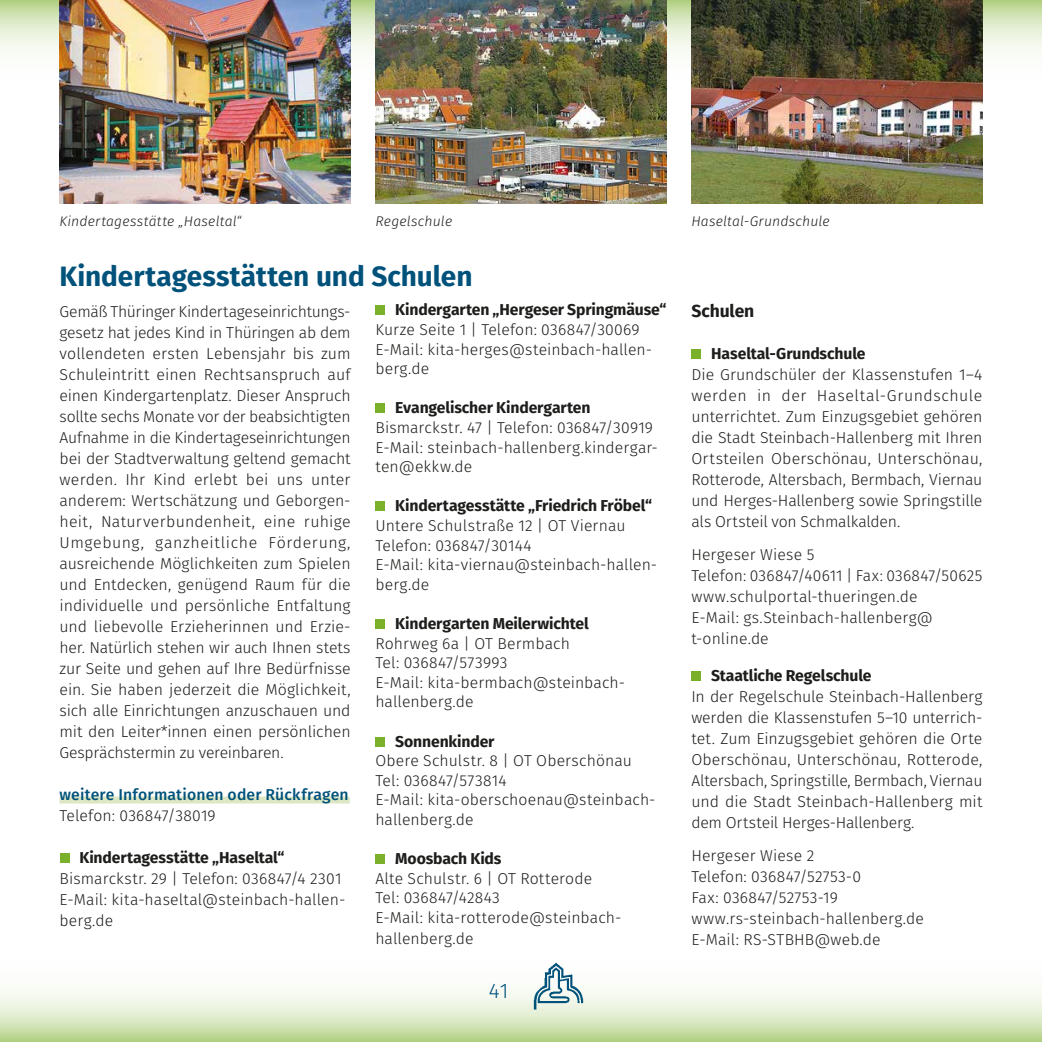
<style>
.page{position:relative;width:1042px;height:1042px;background:#fff}
.page>*{position:absolute;margin:0;border:0;box-sizing:border-box;transform-origin:0 0}
.t1{font:700 28px "Fira Sans";color:#00527b}
.t2{font:300 21px "Fira Sans";color:#00527b}
.t3{font:700 17.5px "Fira Sans";letter-spacing:-.005em;color:#1d1d1b}
.t4{font:300 15.75px/21px "Fira Sans";letter-spacing:.005em;color:#1d1d1b}
.t5{font:700 15.75px "Fira Sans";letter-spacing:-.01em;color:#1d1d1b}
.t6{font:500 15.75px "Fira Sans";letter-spacing:.01em;color:#00527b}
.t7{font:italic 300 14px "Fira Sans";letter-spacing:.01em;color:#1d1d1b}
</style>
<div class="page">
<svg style="left:0;top:989px;width:1042px;height:53px"></svg>
<svg style="left:0;top:0;width:1042px;height:103px"></svg>
<img style="left:533px;top:962px;width:50px;height:47px">
<div style="left:60px;top:796px;width:290px;height:7px;background:#dde7c4"></div>
<div style="left:60px;top:853px;width:9px;height:10px;background:#7bb02a"></div>
<div style="left:375px;top:305px;width:10px;height:10px;background:#7bb02a"></div>
<div style="left:375px;top:403px;width:10px;height:10px;background:#7bb02a"></div>
<div style="left:375px;top:501px;width:10px;height:10px;background:#7bb02a"></div>
<div style="left:375px;top:619px;width:10px;height:10px;background:#7bb02a"></div>
<div style="left:375px;top:737px;width:10px;height:9px;background:#7bb02a"></div>
<div style="left:375px;top:854px;width:10px;height:10px;background:#7bb02a"></div>
<div style="left:691px;top:349px;width:10px;height:10px;background:#7bb02a"></div>
<div style="left:691px;top:671px;width:10px;height:10px;background:#7bb02a"></div>
<img style="left:60px;top:0;width:291px;height:203px">
<img style="left:375px;top:0;width:291px;height:203px">
<img style="left:691px;top:0;width:291px;height:203px">
<p class="t7" style="left:60px;top:212px;width:184px">Kindertagesstätte „Haseltal“</p>
<p class="t7" style="left:375px;top:212px;width:78px">Regelschule</p>
<p class="t7" style="left:691px;top:212px;width:140px">Haseltal-Grundschule</p>
<h1 class="t1" style="left:60px;top:252px;width:414px">Kindertagesstätten und Schulen</h1>
<p class="t4" style="left:60px;top:301px;width:293px;text-align:justify">Gemäß Thüringer Kindertageseinrichtungs&shy;gesetz hat jedes Kind in Thüringen ab dem vollendeten ersten Lebensjahr bis zum Schuleintritt einen Rechtsanspruch auf einen Kindergartenplatz. Dieser Anspruch sollte sechs Monate vor der beabsichtigten Aufnahme in die Kindertageseinrichtungen bei der Stadtverwaltung geltend gemacht werden. Ihr Kind erlebt bei uns unter anderem: Wertschätzung und Geborgen&shy;heit, Naturverbundenheit, eine ruhige Umgebung, ganzheitliche Förderung, ausreichende Möglichkeiten zum Spielen und Entdecken, genügend Raum für die individuelle und persönliche Entfaltung und liebevolle Erzieherinnen und Erzie&shy;her. Natürlich stehen wir auch Ihnen stets zur Seite und gehen auf Ihre Bedürfnisse ein. Sie haben jederzeit die Möglichkeit, sich alle Einrichtungen anzuschauen und mit den Leiter*innen einen persönlichen Gesprächstermin zu vereinbaren.</p>
<p class="t6" style="left:60px;top:782px;width:291px">weitere Informationen oder Rückfragen</p>
<p class="t4" style="left:60px;top:805px;width:158px">Telefon: 036847/38019</p>
<p class="t5" style="left:79px;top:844px;width:207px">Kindertagesstätte „Haseltal“</p>
<p class="t4" style="left:60px;top:868px;width:287px">Bismarckstr. 29 | Telefon: 036847/4 2301<br>E-Mail: kita-haseltal@steinbach-hallen&shy;berg.de</p>
<p class="t5" style="left:395px;top:296px;width:273px">Kindergarten „Hergeser Springmäuse“</p>
<p class="t4" style="left:375px;top:319px;width:278px;line-height:19.6px">Kurze Seite 1 | Telefon: 036847/30069<br>E-Mail: kita-herges@steinbach-hallen&shy;berg.de</p>
<p class="t5" style="left:395px;top:394px;width:197px">Evangelischer Kindergarten</p>
<p class="t4" style="left:375px;top:417px;width:284px;line-height:19.6px">Bismarckstr. 47 | Telefon: 036847/30919<br>E-Mail: steinbach-hallenberg.kindergar&shy;ten@ekkw.de</p>
<p class="t5" style="left:395px;top:492px;width:258px">Kindertagesstätte „Friedrich Fröbel“</p>
<p class="t4" style="left:375px;top:515px;width:283px;line-height:19.6px">Untere Schulstraße 12 | OT Viernau<br>Telefon: 036847/30144<br>E-Mail: kita-viernau@steinbach-hallen&shy;berg.de</p>
<p class="t5" style="left:395px;top:610px;width:195px">Kindergarten Meilerwichtel</p>
<p class="t4" style="left:375px;top:633px;width:251px;line-height:19.6px">Rohrweg 6a | OT Bermbach<br>Tel: 036847/573993<br>E-Mail: kita-bermbach@steinbach&shy;hallenberg.de</p>
<p class="t5" style="left:395px;top:728px;width:101px">Sonnenkinder</p>
<p class="t4" style="left:375px;top:751px;width:282px;line-height:19.6px">Obere Schulstr. 8 | OT Oberschönau<br>Tel: 036847/573814<br>E-Mail: kita-oberschoenau@steinbach&shy;hallenberg.de</p>
<p class="t5" style="left:395px;top:845px;width:108px">Moosbach Kids</p>
<p class="t4" style="left:375px;top:868px;width:247px;line-height:20.1px">Alte Schulstr. 6 | OT Rotterode<br>Tel: 036847/42843<br>E-Mail: kita-rotterode@steinbach&shy;hallenberg.de</p>
<h2 class="t2" style="left:489px;top:975px;width:21px">41</h2>
<p class="t3" style="left:691px;top:296px;width:65px">Schulen</p>
<p class="t5" style="left:711px;top:340px;width:156px">Haseltal-Grundschule</p>
<p class="t4" style="left:691px;top:364px;width:293px;text-align:justify">Die Grundschüler der Klassenstufen 1–4 werden in der Haseltal-Grundschule unterrichtet. Zum Einzugsgebiet gehören die Stadt Steinbach-Hallenberg mit Ihren Ortsteilen Oberschönau, Unterschönau, Rotterode, Altersbach, Bermbach, Viernau und Herges-Hallenberg sowie Springstille als Ortsteil von Schmalkalden.</p>
<p class="t4" style="left:691px;top:544px;width:293px">Hergeser Wiese 5<br>Telefon: 036847/40611 | Fax: 036847/50625 www.schulportal-thueringen.de<br>E-Mail: gs.Steinbach-hallenberg@ t-online.de</p>
<p class="t5" style="left:711px;top:662px;width:162px">Staatliche Regelschule</p>
<p class="t4" style="left:691px;top:686px;width:293px;text-align:justify">In der Regelschule Steinbach-Hallenberg werden die Klassenstufen 5–10 unterrich&shy;tet. Zum Einzugsgebiet gehören die Orte Oberschönau, Unterschönau, Rotterode, Altersbach, Springstille, Bermbach, Viernau und die Stadt Steinbach-Hallenberg mit dem Ortsteil Herges-Hallenberg.</p>
<p class="t4" style="left:691px;top:845px;width:234px">Hergeser Wiese 2<br>Telefon: 036847/52753-0<br>Fax: 036847/52753-19 www.rs-steinbach-hallenberg.de<br>E-Mail: RS-STBHB@web.de</p>
</div>
